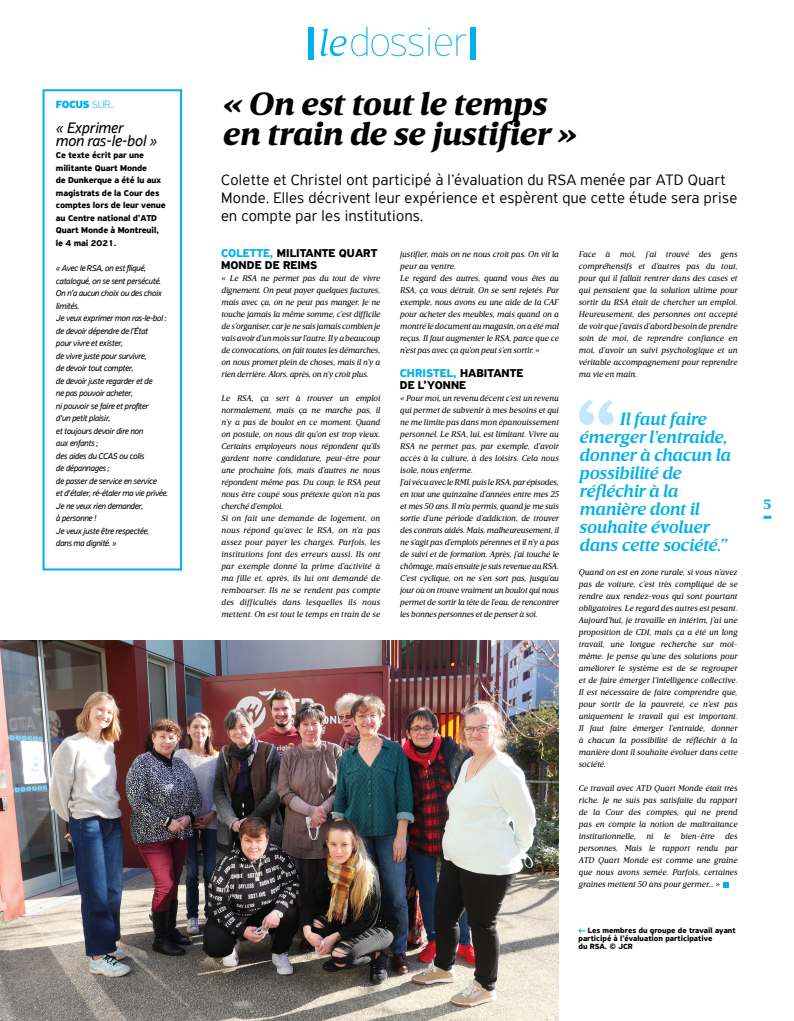
<style>
.page{position:relative;width:794px;height:1021px;background:#fff}
.page>*{position:absolute;margin:0;border:0;box-sizing:border-box;transform-origin:0 0}
.t1{font:italic 900 33px/30px "Breve Text";color:#000}
.t2{font:italic 600 18px/18px "Breve Text";letter-spacing:-.01em;color:#00b1eb}
.t3{font:300 16px/18px "PF Highway Sans Pro";letter-spacing:.02em;color:#000}
.t4{font:italic 16px/12.5px "PF Highway Sans Pro";letter-spacing:-.01em;color:#000}
.t5{font:900 14px "Breve Text";color:#00b1eb}
.t6{font:700 12px/12px "PF Highway Sans Pro";color:#000}
.t7{font:100 11.1px "PF Highway Sans Pro";color:#00b1eb}
.t8{font:italic 9px/12.5px "PF Highway Sans Pro";letter-spacing:-.03em;color:#000}
.t9{font:700 9px/12.5px "PF Highway Sans Pro";letter-spacing:-.01em;color:#000}
.t10{font:italic 8.5px/12px "Breve Text";letter-spacing:-.01em;color:#000;text-align:justify}
.t11{font:700 8px/8px "PF Highway Sans Pro";color:#000}
.s1{font-weight:900}
.s2{color:#00b1eb}
</style>
<div class="page">
<svg style="left:763px;top:515px;width:8px;height:3px"></svg>
<div style="left:308px;top:27px;width:6px;height:32px;background:#00b1eb"></div>
<svg style="left:321px;top:27px;width:145px;height:29px"></svg>
<div style="left:470px;top:27px;width:6px;height:32px;background:#00b1eb"></div>
<svg style="left:579px;top:399px;width:34px;height:26px"></svg>
<div style="left:43px;top:89px;width:139px;height:481px;border:2px solid #00b1eb"></div>
<img style="left:0;top:641px;width:558px;height:379px">
<svg style="left:578px;top:928px;width:7px;height:5px"></svg>
<svg style="left:723px;top:882px;width:6px;height:5px"></svg>
<h3 class="t7" style="left:56px;top:98px;width:60px"><span class="s1">FOCUS</span> SUR...</h3>
<h3 class="t4" style="left:56px;top:122px;width:103px">« Exprimer<br>mon ras-le-bol »</h3>
<p class="t9" style="left:56px;top:149px;width:111px">Ce texte écrit par une militante Quart Monde<br>de Dunkerque a été lu aux magistrats de la Cour des comptes lors de leur venue au Centre national d’ATD<br>Quart Monde à Montreuil, le 4 mai 2021.</p>
<p class="t8" style="left:56px;top:262px;width:114px">« Avec le RSA, on est fliqué, catalogué, on se sent persécuté.<br>On n’a aucun choix ou des choix limités.<br>Je veux exprimer mon ras-le-bol : de devoir dépendre de l’État<br>pour vivre et exister,<br>de vivre juste pour survivre,<br>de devoir tout compter,<br>de devoir juste regarder et de<br>ne pas pouvoir acheter,<br>ni pouvoir se faire et profiter<br>d'un petit plaisir,<br>et toujours devoir dire non<br>aux enfants ;<br>des aides du CCAS ou colis<br>de dépannages ;<br>de passer de service en service<br>et d'étaler, ré-étaler ma vie privée.<br>Je ne veux rien demander,<br>à personne !<br>Je veux juste être respectée,<br>dans ma dignité. »</p>
<h1 class="t1" style="left:222px;top:89px;width:355px">« On est tout le temps en train de se justifier »</h1>
<h3 class="t3" style="left:221px;top:171px;width:517px">Colette et Christel ont participé à l’évaluation du RSA menée par ATD Quart<br>Monde. Elles décrivent leur expérience et espèrent que cette étude sera prise en compte par les institutions.</h3>
<h3 class="t6" style="left:221px;top:247px;width:158px"><span class="s2">COLETTE,</span> MILITANTE QUART<br>MONDE DE REIMS</h3>
<p class="t10" style="left:221px;top:272px;width:160px">« Le RSA ne permet pas du tout de vivre dignement. On peut payer quelques factures, mais avec ça, on ne peut pas manger. Je ne touche jamais la même somme, c’est difficile de s’organiser, car je ne sais jamais combien je vais avoir d’un mois sur l’autre. Il y a beaucoup de convocations, on fait toutes les démarches, on nous promet plein de choses, mais il n’y a rien derrière. Alors, après, on n’y croit plus.</p>
<p class="t10" style="left:221px;top:392px;width:160px;text-align:left">Le RSA, ça sert à trouver un emploi normalement, mais ça ne marche pas, il n’y a pas de boulot en ce moment. Quand on postule, on nous dit qu’on est trop vieux.<br>Certains employeurs nous répondent qu’ils gardent notre candidature, peut-être pour une prochaine fois, mais d’autres ne nous répondent même pas. Du coup, le RSA peut nous être coupé sous prétexte qu’on n’a pas cherché d’emploi.<br>Si on fait une demande de logement, on nous répond qu’avec le RSA, on n’a pas assez pour payer les charges. Parfois, les institutions font des erreurs aussi. Ils ont par exemple donné la prime d’activité à ma fille et, après, ils lui ont demandé de rembourser. Ils ne se rendent pas compte des difficultés dans lesquelles ils nous mettent. On est tout le temps en train de se</p>
<p class="t10" style="left:400px;top:248px;width:160px;text-align:left">justifier, mais on ne nous croit pas. On vit la peur au ventre.<br>Le regard des autres, quand vous êtes au RSA, ça vous détruit. On se sent rejetés. Par exemple, nous avons eu une aide de la CAF pour acheter des meubles, mais quand on a montré le document au magasin, on a été mal reçus. Il faut augmenter le RSA, parce que ce n’est pas avec ça qu’on peut s’en sortir. »</p>
<h3 class="t6" style="left:400px;top:367px;width:125px"><span class="s2">CHRISTEL,</span> HABITANTE<br>DE L’YONNE</h3>
<p class="t10" style="left:400px;top:392px;width:161px;text-align:left">« Pour moi, un revenu décent c’est un revenu qui permet de subvenir à mes besoins et qui ne me limite pas dans mon épanouissement personnel. Le RSA, lui, est limitant. Vivre au RSA ne permet pas, par exemple, d’avoir accès à la culture, à des loisirs. Cela nous isole, nous enferme.<br>J’ai vécu avec le RMI, puis le RSA, par épisodes, en tout une quinzaine d’années entre mes 25 et mes 50 ans. Il m’a permis, quand je me suis sortie d’une période d’addiction, de trouver des contrats aidés. Mais, malheureusement, il ne s’agit pas d’emplois pérennes et il n’y a pas de suivi et de formation. Après, j’ai touché le chômage, mais ensuite je suis revenue au RSA.<br>C’est cyclique, on ne s’en sort pas, jusqu’au jour où on trouve vraiment un boulot qui nous permet de sortir la tête de l’eau, de rencontrer les bonnes personnes et de penser à soi.</p>
<p class="t10" style="left:578px;top:248px;width:160px">Face à moi, j’ai trouvé des gens compréhensifs et d’autres pas du tout, pour qui il fallait rentrer dans des cases et qui pensaient que la solution ultime pour sortir du RSA était de chercher un emploi.<br>Heureusement, des personnes ont accepté de voir que j’avais d’abord besoin de prendre soin de moi, de reprendre confiance en moi, d’avoir un suivi psychologique et un véritable accompagnement pour reprendre ma vie en main.</p>
<h2 class="t2" style="left:579px;top:410px;width:153px;text-indent:40px">Il faut faire émerger l’entraide, donner à chacun la possibilité de réfléchir à la manière dont il souhaite évoluer dans cette société.”</h2>
<p class="t10" style="left:578px;top:566px;width:160px">Quand on est en zone rurale, si vous n’avez pas de voiture, c’est très compliqué de se rendre aux rendez-vous qui sont pourtant obligatoires. Le regard des autres est pesant.<br>Aujourd’hui, je travaille en intérim, j’ai une proposition de CDI, mais ça a été un long travail, une longue recherche sur moi&shy;même. Je pense qu’une des solutions pour améliorer le système est de se regrouper et de faire émerger l’intelligence collective.<br>Il est nécessaire de faire comprendre que, pour sortir de la pauvreté, ce n’est pas uniquement le travail qui est important.<br>Il faut faire émerger l’entraide, donner à chacun la possibilité de réfléchir à la manière dont il souhaite évoluer dans cette société.</p>
<p class="t10" style="left:578px;top:782px;width:160px">Ce travail avec ATD Quart Monde était très riche. Je ne suis pas satisfaite du rapport de la Cour des comptes, qui ne prend pas en compte la notion de maltraitance institutionnelle, ni le bien-être des personnes. Mais le rapport rendu par ATD Quart Monde est comme une graine que nous avons semée. Parfois, certaines graines mettent 50 ans pour germer… »</p>
<p class="t11" style="left:578px;top:926px;width:159px;text-indent:9px">Les membres du groupe de travail ayant participé à l’évaluation participative<br>du RSA. © JCR</p>
<h3 class="t5" style="left:763px;top:496px;width:9px">5</h3>
</div>
